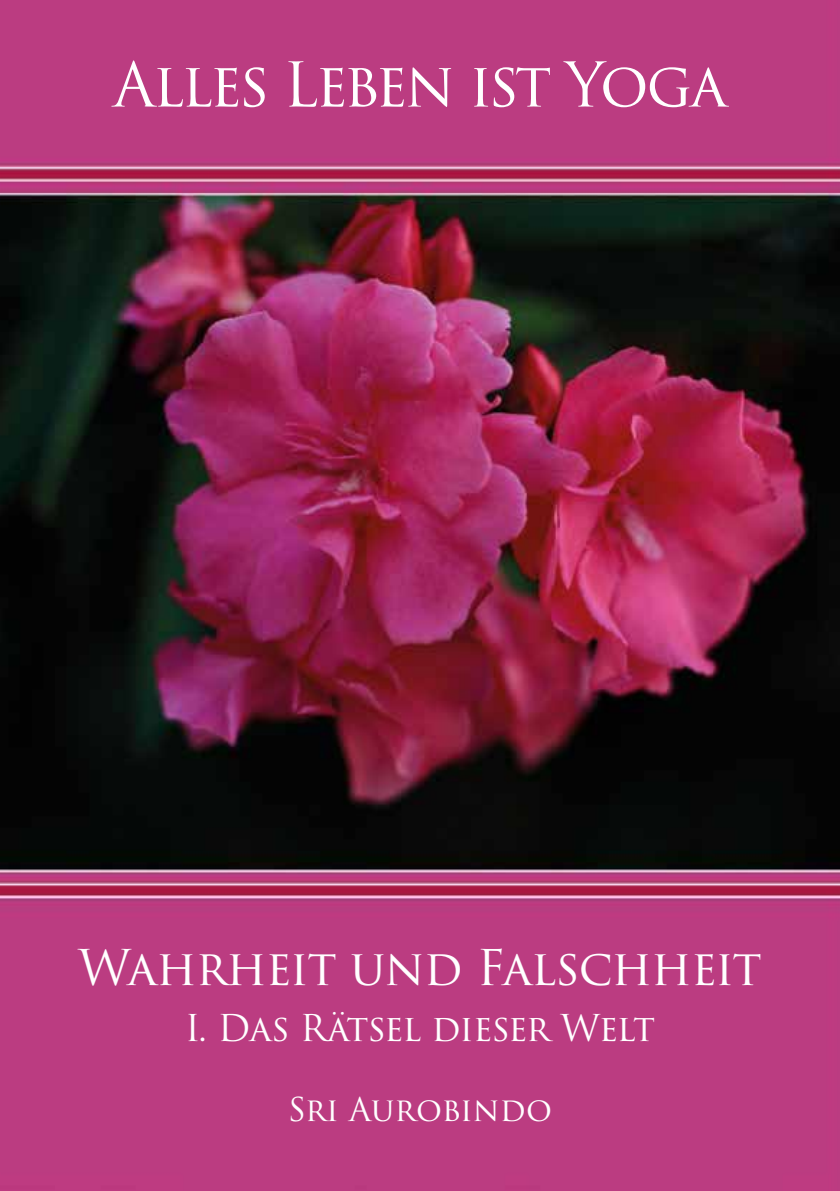
<style>
.page{position:relative;width:840px;height:1191px;background:#fff}
.page>*{position:absolute;margin:0;border:0;box-sizing:border-box;transform-origin:0 0}
.t1{font:60px "Trajan Pro 3";letter-spacing:-.05em;color:#fff}
.t2{font:48px "Trajan Pro 3";letter-spacing:-.02em;color:#fff}
.t3{font:36px "Trajan Pro 3";letter-spacing:-.04em;color:#fff}
.t4{font:32px "Trajan Pro 3";letter-spacing:-.005em;color:#fff}
</style>
<div class="page">
<img style="left:0;top:0;width:839px;height:1191px">
<p class="t1" style="left:113px;top:44px;width:615px">Alles Leben ist Yoga</p>
<p class="t2" style="left:78px;top:934px;width:684px">Wahrheit und Falschheit</p>
<p class="t3" style="left:185px;top:1003px;width:471px">I. Das Rätsel dieser Welt</p>
<p class="t4" style="left:288px;top:1087px;width:265px">Sri Aurobindo</p>
</div>
